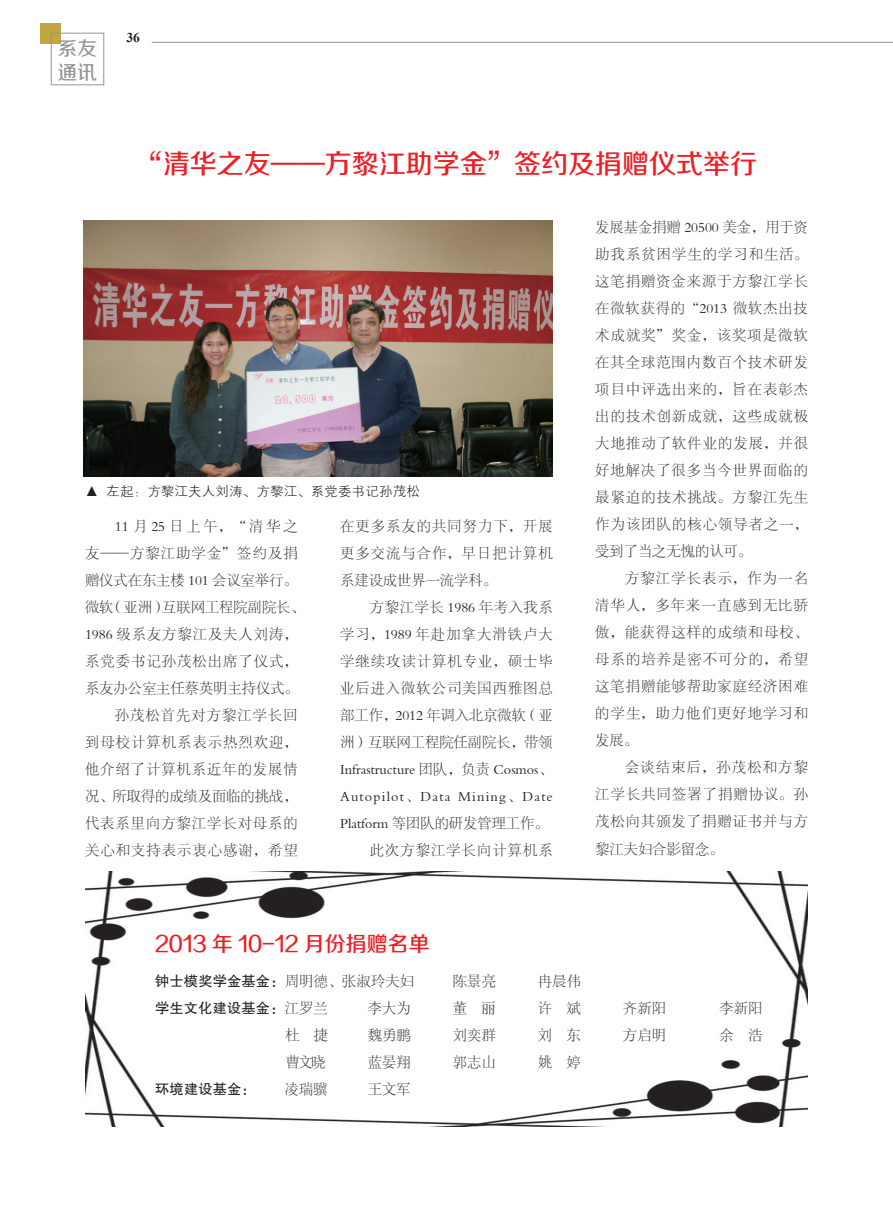
<style>
.page{position:relative;width:893px;height:1212px;background:#fff}
.page>*{position:absolute;margin:0;border:0;box-sizing:border-box;transform-origin:0 0}
.t1{font:27px "FZZZHUNHJW GB1 0";color:#ee1d23}
.t2{font:21px "FZZZHUNHJW GB1 0";color:#ee1d23}
.t3{font:19.5px/23.4px "FZZZHUNHJW GB1 0";color:#939598}
.t4{font:14.25px/27px "FZSYJW GB1 0";letter-spacing:.07em;color:#231f20;text-align:justify}
.t5{font:14.25px/27px "FZSYJW GB1 0";letter-spacing:.045em;color:#231f20;text-align:right}
.t6{font:14.25px "FZSYJW GB1 0";color:#231f20}
.t7{font:14.25px "FZHTJW GB1 0";letter-spacing:.01em;color:#231f20}
.t8{font:14.25px "FZSYJW GB1 0";letter-spacing:.2em;color:#231f20}
.t9{font:13.5px "FZXH1 JW GB1 0";letter-spacing:.01em;color:#231f20}
.t10{font:700 13.5px "Times New Roman";color:#231f20}
.s1{font-family:"FZSYJW GB1 0"}
</style>
<div class="page">
<div style="left:41px;top:23px;width:20px;height:21px;background:#c0a741"></div>
<div style="left:51px;top:33px;width:53px;height:52px;border:1px solid #939598"></div>
<hr style="left:152px;top:42px;width:741px;height:1px;background:#939598">
<img style="left:85px;top:872px;width:723px;height:254px">
<img style="left:84px;top:220px;width:469px;height:256px">
<h3 class="t3" style="left:58px;top:38px;width:40px">系友通讯</h3>
<p class="t10" style="left:126px;top:28px;width:15px">36</p>
<h1 class="t1" style="left:136px;top:149px;width:623px">“清华之友——方黎江助学金”签约及捐赠仪式举行</h1>
<p class="t9" style="left:85px;top:484px;width:336px">▲ 左起：方黎江夫人刘涛、方黎江、系党委书记孙茂松</p>
<p class="t8" style="left:115px;top:519px;width:184px">11月25日上午，“清华之</p>
<p class="t4" style="left:85px;top:540px;width:214px">友——方黎江助学金”签约及捐</p>
<p class="t6" style="left:85px;top:573px;width:214px">赠仪式在东主楼 101 会议室举行。</p>
<p class="t6" style="left:85px;top:600px;width:221px">微软（亚洲）互联网工程院副院长、</p>
<p class="t4" style="left:85px;top:621px;width:214px">1986 级系友方黎江及夫人刘涛，</p>
<p class="t4" style="left:85px;top:648px;width:214px">系党委书记孙茂松出席了仪式，</p>
<p class="t6" style="left:85px;top:681px;width:215px">系友办公室主任蔡英明主持仪式。</p>
<p class="t4" style="left:115px;top:702px;width:184px">孙茂松首先对方黎江学长回</p>
<p class="t4" style="left:85px;top:729px;width:214px">到母校计算机系表示热烈欢迎，</p>
<p class="t4" style="left:85px;top:756px;width:214px">他介绍了计算机系近年的发展情</p>
<p class="t6" style="left:85px;top:789px;width:214px">况、所取得的成绩及面临的挑战，</p>
<p class="t4" style="left:85px;top:810px;width:214px">代表系里向方黎江学长对母系的</p>
<p class="t4" style="left:85px;top:837px;width:214px">关心和支持表示衷心感谢，希望</p>
<p class="t4" style="left:340px;top:513px;width:214px">在更多系友的共同努力下，开展更多交流与合作，早日把计算机系建设成世界一流学科。</p>
<p class="t5" style="left:340px;top:594px;width:214px">方黎江学长 1986 年考入我系<br>学习，1989 年赴加拿大滑铁卢大学继续攻读计算机专业，硕士毕业后进入微软公司美国西雅图总部工作，2012 年调入北京微软（亚洲）互联网工程院任副院长，带领<br>Infrastructure 团队，负责 Cosmos、<br>Autopilot、Data Mining、Date<br>Platform 等团队的研发管理工作。此次方黎江学长向计算机系</p>
<p class="t4" style="left:595px;top:214px;width:214px">发展基金捐赠 20500 美金，用于资助我系贫困学生的学习和生活。这笔捐赠资金来源于方黎江学长在微软获得的“2013 微软杰出技术成就奖”奖金，该奖项是微软在其全球范围内数百个技术研发项目中评选出来的，旨在表彰杰出的技术创新成就，这些成就极大地推动了软件业的发展，并很好地解决了很多当今世界面临的最紧迫的技术挑战。方黎江先生作为该团队的核心领导者之一，受到了当之无愧的认可。</p>
<p class="t4" style="left:595px;top:565px;width:214px;text-indent:30px">方黎江学长表示，作为一名清华人，多年来一直感到无比骄傲，能获得这样的成绩和母校、母系的培养是密不可分的，希望这笔捐赠能够帮助家庭经济困难的学生，助力他们更好地学习和发展。</p>
<p class="t4" style="left:595px;top:754px;width:214px;text-indent:30px">会谈结束后，孙茂松和方黎江学长共同签署了捐赠协议。孙茂松向其颁发了捐赠证书并与方黎江夫妇合影留念。</p>
<h2 class="t2" style="left:155px;top:932px;width:276px">2013 年 10-12 月份捐赠名单</h2>
<p class="t7" style="left:155px;top:973px;width:260px">钟士模奖学金基金：<span class="s1">周明德、张淑玲夫妇</span></p>
<p class="t4" style="left:453px;top:968px;width:45px">陈景亮</p>
<p class="t4" style="left:538px;top:968px;width:45px">冉晨伟</p>
<p class="t7" style="left:155px;top:1000px;width:174px">学生文化建设基金：<span class="s1">江罗兰</span></p>
<p class="t4" style="left:368px;top:995px;width:45px">李大为</p>
<p class="t4" style="left:453px;top:995px;width:44px">董 丽</p>
<p class="t4" style="left:538px;top:995px;width:44px">许 斌</p>
<p class="t4" style="left:623px;top:995px;width:45px">齐新阳</p>
<p class="t4" style="left:719px;top:995px;width:45px">李新阳</p>
<p class="t4" style="left:285px;top:1022px;width:44px">杜 捷</p>
<p class="t4" style="left:368px;top:1022px;width:45px">魏勇鹏</p>
<p class="t4" style="left:453px;top:1022px;width:45px">刘奕群</p>
<p class="t4" style="left:538px;top:1022px;width:44px">刘 东</p>
<p class="t4" style="left:623px;top:1022px;width:45px">方启明</p>
<p class="t4" style="left:719px;top:1022px;width:44px">余 浩</p>
<p class="t4" style="left:285px;top:1049px;width:42px">曹文晓</p>
<p class="t4" style="left:368px;top:1049px;width:45px">蓝晏翔</p>
<p class="t4" style="left:453px;top:1049px;width:45px">郭志山</p>
<p class="t4" style="left:538px;top:1049px;width:44px">姚 婷</p>
<p class="t7" style="left:155px;top:1081px;width:102px">环境建设基金：</p>
<p class="t4" style="left:284px;top:1076px;width:45px">凌瑞骥</p>
<p class="t4" style="left:368px;top:1076px;width:45px">王文军</p>
</div>
